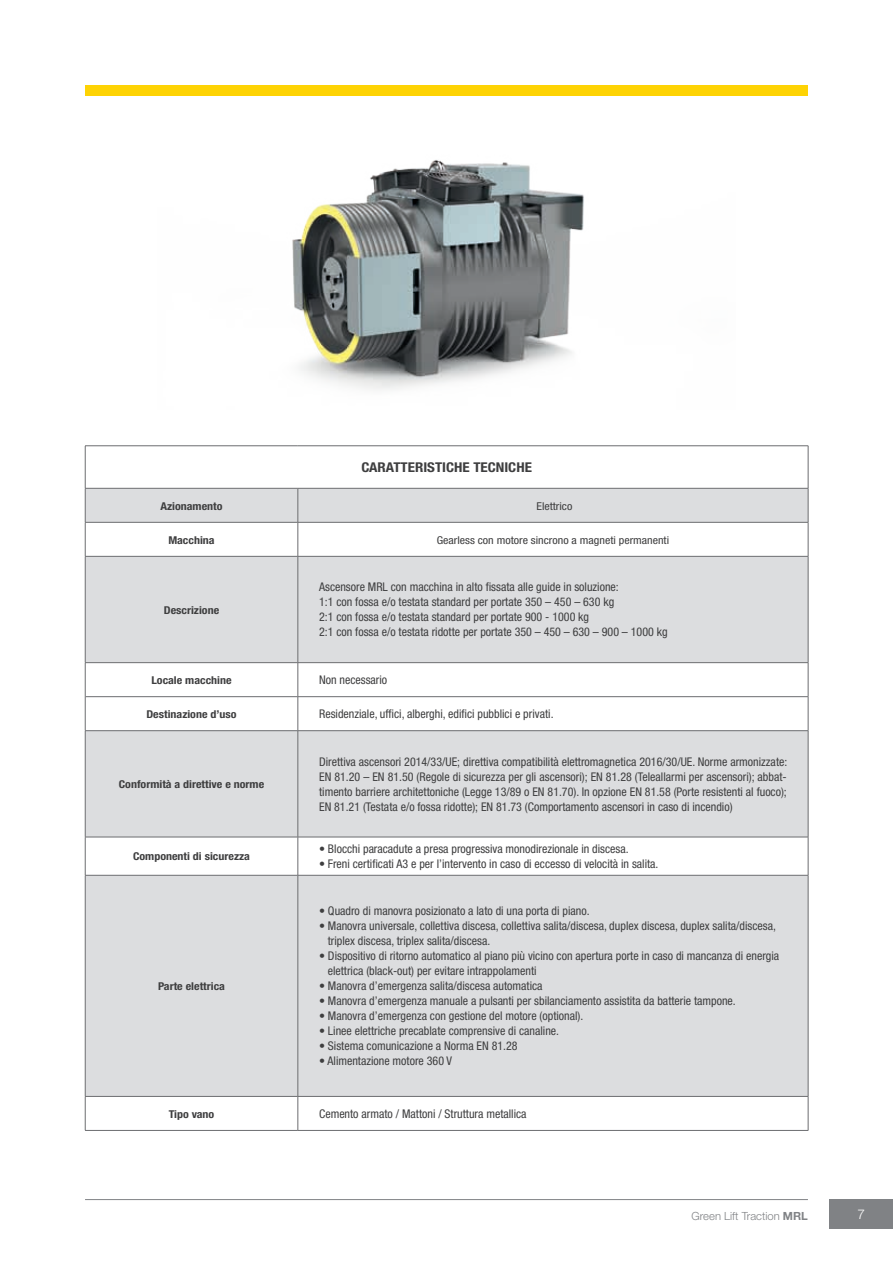
<style>
.page{position:relative;width:893px;height:1263px;background:#fff}
.page>*{position:absolute;margin:0;border:0;box-sizing:border-box;transform-origin:0 0}
.t1{font:700 condensed 13.5px "Helvetica Neue LT Std";color:#3e3e3f;scale:1.11 1}
.t2{font:300 13.5px "Helvetica Neue LT Std";color:#fff}
.t3{font:condensed 12px/15px "Helvetica Neue LT Std";color:#3e3e3f;text-align:justify}
.t4{font:300 11.25px "Helvetica Neue LT Std";color:#808285}
.t5{font:700 condensed 10.8px "Helvetica Neue LT Std";color:#3e3e3f;scale:1.11 1}
.t6{font:condensed 10.8px "Helvetica Neue LT Std";color:#3e3e3f;scale:1.11 1}
.s1{font-weight:700}
</style>
<div class="page">
<div style="left:829px;top:1199px;width:64px;height:30px;background:#808285"></div>
<hr style="left:85px;top:1199px;width:723px;height:1px;background:#808285">
<svg style="left:86px;top:489px;width:722px;height:607px;fill:#dcdddf"></svg>
<hr style="left:808px;top:446px;width:1px;height:42px;background:#6c6d70">
<hr style="left:808px;top:522px;width:1px;height:34px;background:#6c6d70">
<hr style="left:808px;top:663px;width:1px;height:34px;background:#6c6d70">
<hr style="left:808px;top:697px;width:1px;height:33px;background:#6c6d70">
<hr style="left:808px;top:837px;width:1px;height:38px;background:#6c6d70">
<hr style="left:808px;top:1096px;width:1px;height:34px;background:#6c6d70">
<hr style="left:298px;top:522px;width:1px;height:34px;background:#6c6d70">
<hr style="left:298px;top:663px;width:1px;height:33px;background:#6c6d70">
<hr style="left:298px;top:697px;width:1px;height:33px;background:#6c6d70">
<hr style="left:298px;top:837px;width:1px;height:38px;background:#6c6d70">
<hr style="left:298px;top:1096px;width:1px;height:34px;background:#6c6d70">
<hr style="left:85px;top:446px;width:1px;height:42px;background:#6c6d70">
<hr style="left:85px;top:522px;width:1px;height:34px;background:#6c6d70">
<hr style="left:85px;top:663px;width:1px;height:34px;background:#6c6d70">
<hr style="left:85px;top:697px;width:1px;height:33px;background:#6c6d70">
<hr style="left:85px;top:837px;width:1px;height:38px;background:#6c6d70">
<hr style="left:85px;top:1096px;width:1px;height:34px;background:#6c6d70">
<hr style="left:85px;top:445px;width:213px;height:1px;background:#6c6d70">
<hr style="left:298px;top:445px;width:510px;height:1px;background:#6c6d70">
<hr style="left:85px;top:696px;width:213px;height:1px;background:#6c6d70">
<hr style="left:85px;top:1130px;width:213px;height:1px;background:#6c6d70">
<hr style="left:298px;top:696px;width:510px;height:1px;background:#6c6d70">
<hr style="left:298px;top:1130px;width:510px;height:1px;background:#6c6d70">
<hr style="left:85px;top:488px;width:1px;height:34px;background:#6c6d70">
<hr style="left:85px;top:488px;width:213px;height:1px;background:#6c6d70">
<hr style="left:298px;top:488px;width:510px;height:1px;background:#6c6d70">
<hr style="left:298px;top:488px;width:1px;height:34px;background:#6c6d70">
<hr style="left:808px;top:488px;width:1px;height:34px;background:#6c6d70">
<hr style="left:85px;top:522px;width:213px;height:1px;background:#6c6d70">
<hr style="left:298px;top:522px;width:510px;height:1px;background:#6c6d70">
<hr style="left:85px;top:556px;width:1px;height:106px;background:#6c6d70">
<hr style="left:85px;top:556px;width:213px;height:1px;background:#6c6d70">
<hr style="left:298px;top:556px;width:510px;height:1px;background:#6c6d70">
<hr style="left:298px;top:556px;width:1px;height:106px;background:#6c6d70">
<hr style="left:808px;top:556px;width:1px;height:106px;background:#6c6d70">
<hr style="left:85px;top:662px;width:213px;height:1px;background:#6c6d70">
<hr style="left:298px;top:662px;width:510px;height:1px;background:#6c6d70">
<hr style="left:85px;top:731px;width:1px;height:106px;background:#6c6d70">
<hr style="left:85px;top:730px;width:213px;height:1px;background:#6c6d70">
<hr style="left:298px;top:730px;width:510px;height:1px;background:#6c6d70">
<hr style="left:298px;top:731px;width:1px;height:106px;background:#6c6d70">
<hr style="left:808px;top:731px;width:1px;height:106px;background:#6c6d70">
<hr style="left:85px;top:837px;width:213px;height:1px;background:#6c6d70">
<hr style="left:298px;top:837px;width:510px;height:1px;background:#6c6d70">
<hr style="left:85px;top:875px;width:1px;height:221px;background:#6c6d70">
<hr style="left:85px;top:875px;width:213px;height:1px;background:#6c6d70">
<hr style="left:298px;top:875px;width:510px;height:1px;background:#6c6d70">
<hr style="left:298px;top:875px;width:1px;height:221px;background:#6c6d70">
<hr style="left:808px;top:875px;width:1px;height:221px;background:#6c6d70">
<hr style="left:85px;top:1096px;width:213px;height:1px;background:#6c6d70">
<hr style="left:298px;top:1096px;width:510px;height:1px;background:#6c6d70">
<img style="left:292px;top:160px;width:292px;height:230px">
<div style="left:85px;top:85px;width:723px;height:11px;background:#fed304"></div>
<p class="t1" style="left:361px;top:459px;width:155px">CARATTERISTICHE TECNICHE</p>
<p class="t5" style="left:160px;top:499px;width:57px">Azionamento</p>
<p class="t6" style="left:536px;top:499px;width:34px">Elettrico</p>
<p class="t5" style="left:168px;top:533px;width:43px">Macchina</p>
<p class="t6" style="left:437px;top:533px;width:211px">Gearless con motore sincrono a magneti permanenti</p>
<p class="t5" style="left:164px;top:603px;width:52px">Descrizione</p>
<p class="t3" style="left:319px;top:579px;width:301px">Ascensore MRL con macchina in alto fissata alle guide in soluzione:</p>
<p class="t3" style="left:319px;top:594px;width:297px">1:1 con fossa e/o testata standard per portate 350 – 450 – 630 kg</p>
<p class="t3" style="left:319px;top:609px;width:272px">2:1 con fossa e/o testata standard per portate 900 - 1000 kg</p>
<p class="t3" style="left:319px;top:624px;width:350px">2:1 con fossa e/o testata ridotte per portate 350 – 450 – 630 – 900 – 1000 kg</p>
<p class="t5" style="left:151px;top:673px;width:74px">Locale macchine</p>
<p class="t3" style="left:319px;top:672px;width:70px">Non necessario</p>
<p class="t5" style="left:146px;top:708px;width:83px">Destinazione d’uso</p>
<p class="t3" style="left:319px;top:706px;width:236px">Residenziale, uffici, alberghi, edifici pubblici e privati.</p>
<p class="t5" style="left:119px;top:778px;width:132px">Conformità a direttive e norme</p>
<p class="t5" style="left:133px;top:850px;width:107px">Componenti di sicurezza</p>
<p class="t5" style="left:158px;top:980px;width:62px">Parte elettrica</p>
<p class="t3" style="left:319px;top:754px;width:470px">Direttiva ascensori 2014/33/UE; direttiva compatibilità elettromagnetica 2016/30/UE. Norme armonizzate:<br>EN 81.20 – EN 81.50 (Regole di sicurezza per gli ascensori); EN 81.28 (Teleallarmi per ascensori); abbat&shy;timento barriere architettoniche (Legge 13/89 o EN 81.70). In opzione EN 81.58 (Porte resistenti al fuoco); EN 81.21 (Testata e/o fossa ridotte); EN 81.73 (Comportamento ascensori in caso di incendio)</p>
<p class="t3" style="left:319px;top:841px;width:311px">• Blocchi paracadute a presa progressiva monodirezionale in discesa.</p>
<p class="t3" style="left:319px;top:856px;width:341px">• Freni certificati A3 e per l’intervento in caso di eccesso di velocità in salita.</p>
<p class="t3" style="left:319px;top:903px;width:272px">• Quadro di manovra posizionato a lato di una porta di piano.</p>
<p class="t3" style="left:319px;top:918px;width:458px">• Manovra universale, collettiva discesa, collettiva salita/discesa, duplex discesa, duplex salita/discesa,</p>
<p class="t3" style="left:328px;top:933px;width:164px">triplex discesa, triplex salita/discesa.</p>
<p class="t3" style="left:319px;top:948px;width:462px">• Dispositivo di ritorno automatico al piano più vicino con apertura porte in caso di mancanza di energia</p>
<p class="t3" style="left:328px;top:963px;width:210px">elettrica (black-out) per evitare intrappolamenti</p>
<p class="t3" style="left:319px;top:978px;width:225px">• Manovra d’emergenza salita/discesa automatica</p>
<p class="t3" style="left:319px;top:993px;width:418px">• Manovra d’emergenza manuale a pulsanti per sbilanciamento assistita da batterie tampone.</p>
<p class="t3" style="left:319px;top:1008px;width:266px">• Manovra d’emergenza con gestione del motore (optional).</p>
<p class="t3" style="left:319px;top:1023px;width:241px">• Linee elettriche precablate comprensive di canaline.</p>
<p class="t3" style="left:319px;top:1038px;width:200px">• Sistema comunicazione a Norma EN 81.28</p>
<p class="t3" style="left:319px;top:1053px;width:134px">• Alimentazione motore 360 V</p>
<p class="t5" style="left:169px;top:1107px;width:43px">Tipo vano</p>
<p class="t3" style="left:319px;top:1106px;width:209px">Cemento armato / Mattoni / Struttura metallica</p>
<p class="t4" style="left:692px;top:1209px;width:118px">Green Lift Traction <span class="s1">MRL</span></p>
<p class="t2" style="left:857px;top:1206px;width:9px">7</p>
</div>
